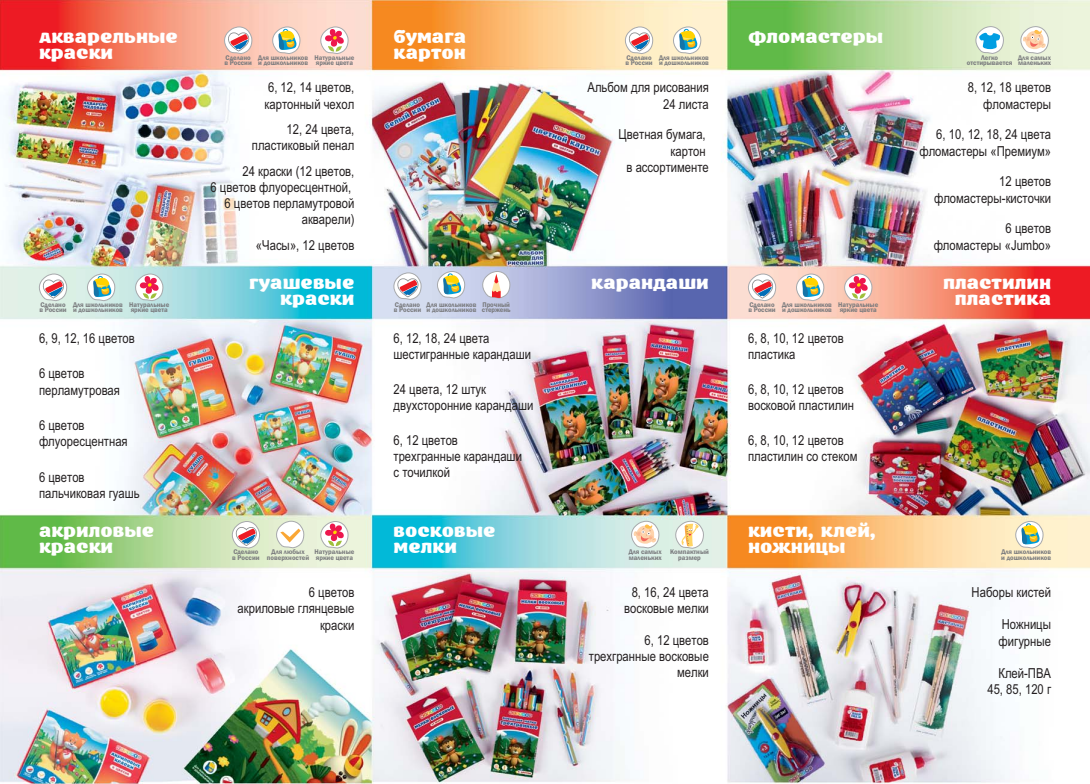
<style>
.page{position:relative;width:1090px;height:784px;background:#fff}
.page>*{position:absolute;margin:0;border:0;box-sizing:border-box;transform-origin:0 0}
.t1{font:15px/16.2px "karlson";color:#fff}
.t2{font:13.75px/16.2px "Arial Narrow";color:#231f20;text-align:right}
.t3{font:600 7px/5.5px "Franklin Gothic";color:#797a7d;scale:.95 1}
</style>
<div class="page">
<img style="left:0;top:0;width:1089px;height:783px">
<svg style="left:1014px;top:520px;width:29px;height:30px"></svg>
<svg style="left:134px;top:273px;width:29px;height:30px"></svg>
<svg style="left:38px;top:273px;width:29px;height:30px"></svg>
<svg style="left:86px;top:273px;width:29px;height:30px"></svg>
<svg style="left:843px;top:273px;width:29px;height:30px"></svg>
<svg style="left:747px;top:273px;width:29px;height:30px"></svg>
<svg style="left:795px;top:273px;width:29px;height:30px"></svg>
<svg style="left:319px;top:521px;width:29px;height:29px"></svg>
<svg style="left:231px;top:521px;width:29px;height:29px"></svg>
<svg style="left:275px;top:520px;width:29px;height:30px"></svg>
<svg style="left:674px;top:520px;width:30px;height:30px"></svg>
<svg style="left:630px;top:520px;width:29px;height:30px"></svg>
<svg style="left:319px;top:26px;width:29px;height:30px"></svg>
<svg style="left:223px;top:26px;width:29px;height:30px"></svg>
<svg style="left:271px;top:26px;width:29px;height:30px"></svg>
<svg style="left:624px;top:26px;width:29px;height:30px"></svg>
<svg style="left:672px;top:26px;width:29px;height:30px"></svg>
<svg style="left:974px;top:26px;width:29px;height:30px"></svg>
<svg style="left:1019px;top:26px;width:29px;height:30px"></svg>
<svg style="left:392px;top:272px;width:29px;height:29px"></svg>
<svg style="left:481px;top:271px;width:29px;height:29px"></svg>
<svg style="left:436px;top:271px;width:29px;height:29px"></svg>
<p class="t1" style="left:39px;top:30px;width:140px">Акварельные краски</p>
<p class="t1" style="left:393px;top:30px;width:74px">бумага картон</p>
<p class="t1" style="left:748px;top:30px;width:137px">фломастеры</p>
<p class="t3" style="left:224px;top:55px;width:30px">Сделано в России</p>
<p class="t3" style="left:258px;top:55px;width:54px">Для школьников и дошкольников</p>
<p class="t3" style="left:625px;top:55px;width:30px">Сделано в России</p>
<p class="t3" style="left:659px;top:55px;width:54px">Для школьников и дошкольников</p>
<p class="t3" style="left:966px;top:55px;width:49px;text-align:center">Легко отстирывается</p>
<p class="t3" style="left:1018px;top:55px;width:36px">Для самых маленьких</p>
<p class="t3" style="left:314px;top:55px;width:44px">Натуральные яркие цвета</p>
<p class="t2" style="left:264px;top:79px;width:91px;text-align:left">6, 12, 14 цветов, картонный чехол</p>
<p class="t2" style="left:252px;top:121px;width:104px">12, 24 цвета, пластиковый пенал</p>
<p class="t2" style="left:210px;top:163px;width:145px">24 краски (12 цветов,<br>6 цветов флуоресцентной,<br>6 цветов перламутровой акварели)</p>
<p class="t2" style="left:256px;top:237px;width:100px">«Часы», 12 цветов</p>
<p class="t2" style="left:587px;top:79px;width:123px">Альбом для рисования<br>24 листа</p>
<p class="t2" style="left:618px;top:126px;width:92px">Цветная бумага, картон<br>в ассортименте</p>
<p class="t1" style="left:591px;top:276px;width:119px">карандаши</p>
<p class="t1" style="left:249px;top:276px;width:107px;text-align:right">гуашевые краски</p>
<p class="t3" style="left:394px;top:302px;width:30px">Сделано в России</p>
<p class="t3" style="left:482px;top:302px;width:32px">Прочный стержень</p>
<p class="t3" style="left:39px;top:302px;width:30px">Сделано в России</p>
<p class="t3" style="left:73px;top:302px;width:54px">Для школьников и дошкольников</p>
<p class="t3" style="left:838px;top:302px;width:44px">Натуральные яркие цвета</p>
<p class="t3" style="left:748px;top:302px;width:30px">Сделано в России</p>
<p class="t3" style="left:782px;top:302px;width:54px">Для школьников и дошкольников</p>
<p class="t3" style="left:129px;top:302px;width:44px">Натуральные яркие цвета</p>
<p class="t3" style="left:426px;top:302px;width:54px">Для школьников и дошкольников</p>
<p class="t2" style="left:39px;top:330px;width:97px">6, 9, 12, 16 цветов</p>
<p class="t2" style="left:39px;top:365px;width:82px;text-align:left">6 цветов перламутровая</p>
<p class="t2" style="left:39px;top:417px;width:90px;text-align:left">6 цветов флуоресцентная</p>
<p class="t2" style="left:39px;top:468px;width:102px;text-align:left">6 цветов пальчиковая гуашь</p>
<p class="t1" style="left:39px;top:524px;width:117px">акриловые краски</p>
<p class="t2" style="left:393px;top:330px;width:139px;text-align:left">6, 12, 18, 24 цвета шестигранные карандаши</p>
<p class="t2" style="left:393px;top:381px;width:141px;text-align:left">24 цвета, 12 штук двухсторонние карандаши</p>
<p class="t2" style="left:393px;top:431px;width:130px;text-align:left">6, 12 цветов трехгранные карандаши c точилкой</p>
<p class="t1" style="left:393px;top:524px;width:103px">восковые мелки</p>
<p class="t3" style="left:232px;top:549px;width:30px">Сделано в России</p>
<p class="t3" style="left:267px;top:549px;width:46px;text-align:center">Для любых поверхностей</p>
<p class="t3" style="left:670px;top:549px;width:42px;text-align:center">Компактный размер</p>
<p class="t3" style="left:314px;top:549px;width:44px">Натуральные яркие цвета</p>
<p class="t3" style="left:628px;top:549px;width:36px">Для самых маленьких</p>
<p class="t2" style="left:237px;top:584px;width:118px">6 цветов<br>акриловые глянцевые краски</p>
<p class="t2" style="left:624px;top:584px;width:86px;text-align:center">8, 16, 24 цвета восковые мелки</p>
<p class="t2" style="left:589px;top:631px;width:121px">6, 12 цветов трехгранные восковые мелки</p>
<p class="t2" style="left:748px;top:330px;width:97px;text-align:left">6, 8, 10, 12 цветов пластика</p>
<p class="t2" style="left:748px;top:381px;width:107px;text-align:left">6, 8, 10, 12 цветов восковой пластилин</p>
<p class="t2" style="left:748px;top:431px;width:111px;text-align:left">6, 8, 10, 12 цветов пластилин со стеком</p>
<p class="t1" style="left:748px;top:524px;width:129px">кисти, клей, ножницы</p>
<p class="t2" style="left:967px;top:79px;width:85px">8, 12, 18 цветов фломастеры</p>
<p class="t2" style="left:919px;top:126px;width:133px">6, 10, 12, 18, 24 цвета фломастеры «Премиум»</p>
<p class="t2" style="left:934px;top:173px;width:119px">12 цветов фломастеры-кисточки</p>
<p class="t2" style="left:933px;top:220px;width:119px">6 цветов<br>фломастеры «Jumbo»</p>
<p class="t1" style="left:943px;top:276px;width:110px;text-align:right">пластилин пластика</p>
<p class="t3" style="left:1001px;top:549px;width:54px">Для школьников и дошкольников</p>
<p class="t2" style="left:971px;top:584px;width:81px">Наборы кистей</p>
<p class="t2" style="left:998px;top:616px;width:54px;text-align:left">Ножницы фигурные</p>
<p class="t2" style="left:987px;top:665px;width:65px">Клей-ПВА<br>45, 85, 120 г</p>
</div>
